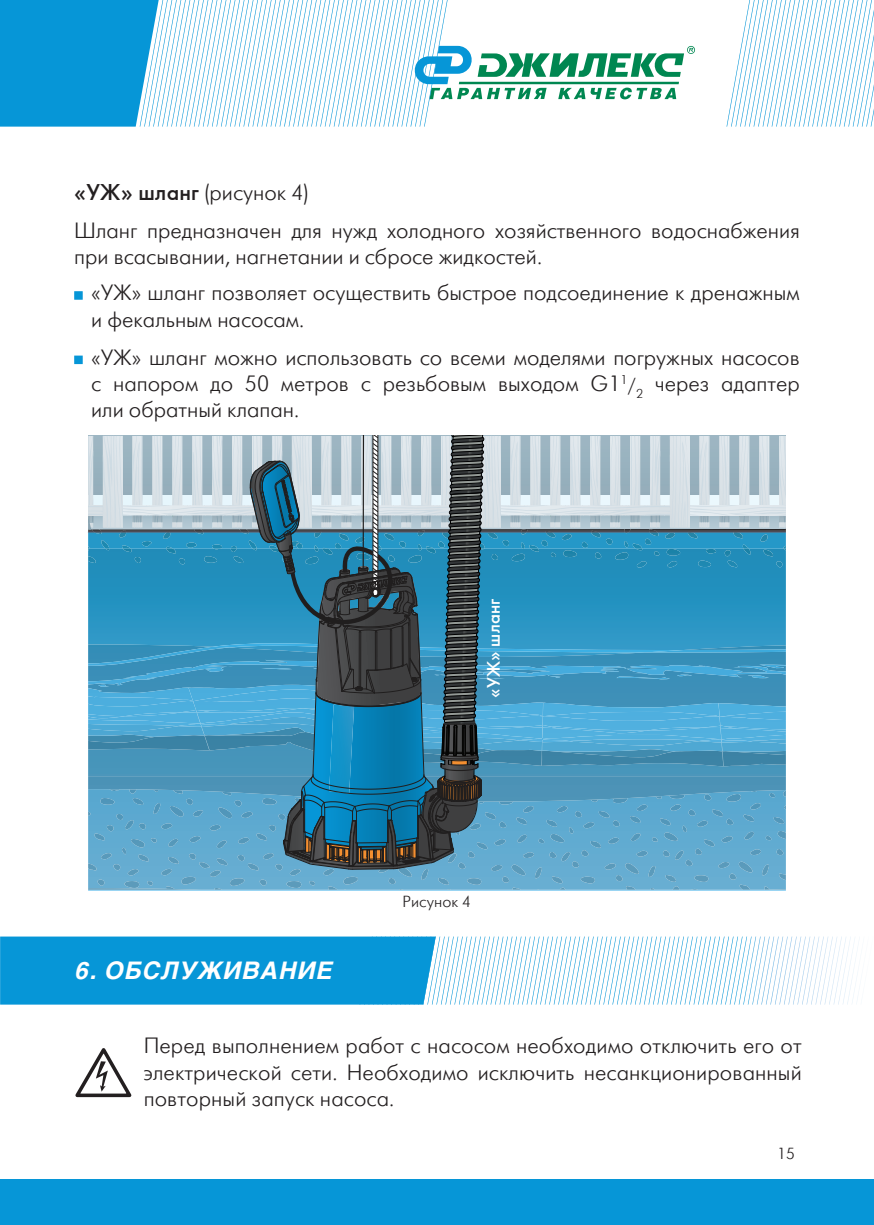
<style>
.page{position:relative;width:874px;height:1225px;background:#fff}
.page>*{position:absolute;margin:0;border:0;box-sizing:border-box;transform-origin:0 0}
.t1{font:italic 700 24px "Helios";letter-spacing:.04em;color:#fff}
.t2{font:22px/26.4px "Futuris Light C";color:#231f20}
.t3{font:18px "Futuris C";letter-spacing:.01em;color:#fff}
.t4{font:16px "Futuris Light C";letter-spacing:.005em;color:#231f20}
.s1{font-family:"Futuris C";font-size:22.8px}
.s2{font-size:18px}
</style>
<div class="page">
<svg style="left:0;top:0;width:694px;height:127px"></svg>
<svg style="left:726px;top:0;width:147px;height:127px"></svg>
<div style="left:0;top:1179px;width:873px;height:46px;background:#0696d7"></div>
<div style="left:74px;top:291px;width:9px;height:9px;background:#0696d7;border:1px solid #0696d7"></div>
<div style="left:74px;top:355px;width:9px;height:9px;background:#0696d7;border:1px solid #0696d7"></div>
<svg style="left:88px;top:436px;width:698px;height:454px;background:#5799b7"></svg>
<div style="left:0;top:936px;width:435px;height:68px;background:#0696d7"></div>
<svg style="left:504px;top:936px;width:354px;height:68px"></svg>
<svg style="left:75px;top:1048px;width:57px;height:50px"></svg>
<p class="t2" style="left:74px;top:174px;width:726px;line-height:38px"><span class="s1">«УЖ» шланг</span> (рисунок 4)<br>Øланг предназначен для нужд холодного хозяйственного водоснабжения</p>
<p class="t2" style="left:91px;top:239px;width:709px;line-height:36px;text-indent:-17px">при всасывании, нагнетании и сбросе жидкостей.<br>«УЖ» шланг позволяет осуществить быстрое подсоединение к дренажным</p>
<p class="t2" style="left:91px;top:301px;width:709px;line-height:38px">и фекальным насосам.<br>«УЖ» шланг можно использовать со всеми моделями погружных насосов</p>
<p class="t2" style="left:91px;top:371px;width:709px">с напором до 50 метров с резьбовым выходом G1<sup>1</sup><span class="s2">/</span><sub>2</sub> через адаптер или обратный клапан.</p>
<p class="t3" style="left:482px;top:697px;width:100px;rotate:-90deg">«УЖ» шланг</p>
<p class="t1" style="left:75px;top:956px;width:259px">6. ОБСЛУЖИВАНИЕ</p>
<p class="t4" style="left:402px;top:893px;width:70px">Рисунок 4</p>
<p class="t2" style="left:144px;top:1033px;width:659px;text-align:justify">Перед выполнением работ с насосом необходимо отключить его от электрической сети. Необходимо исключить несанкционированный повторный запуск насоса.</p>
<p class="t4" style="left:776px;top:1145px;width:19px">15</p>
</div>
